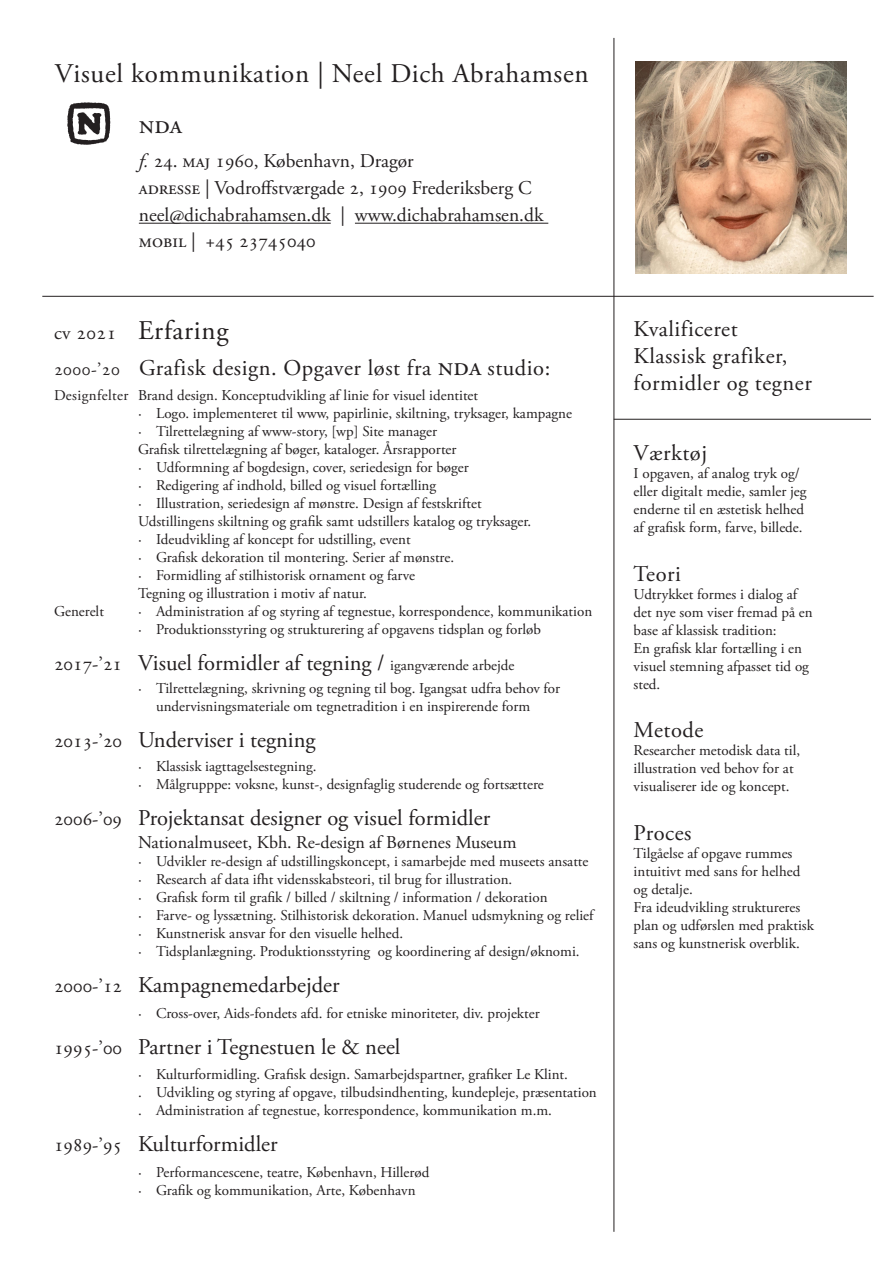
<style>
.page{position:relative;width:893px;height:1263px;background:#fff}
.page>*{position:absolute;margin:0;border:0;box-sizing:border-box;transform-origin:0 0}
.t1{font:27px "Adobe Garamond Pro";letter-spacing:.01em;color:#231f20}
.t2{font:22.5px "Adobe Garamond Pro";color:#231f20}
.t3{font:22.5px "Adobe Garamond Pro";letter-spacing:.02em;color:#231f20}
.t4{font:19.5px "Adobe Garamond Pro";color:#231f20}
.t5{font:18px "Adobe Garamond Pro";color:#231f20}
.t6{font:15px/18px "Adobe Garamond Pro";color:#231f20}
.t7{font:15px "Adobe Garamond Pro";letter-spacing:-.02em;color:#231f20}
.s1{font-style:italic}
.s2{font-size:19.5px}
.s3{font-size:18px}
.s4{font-size:27px}
.s5{font-size:15px}
</style>
<div class="page">
<hr style="left:139px;top:223px;width:192px;height:1px;background:#231f20">
<hr style="left:355px;top:223px;width:193px;height:1px;background:#231f20">
<img style="left:635px;top:62px;width:211px;height:212px">
<img style="left:67px;top:102px;width:44px;height:43px">
<hr style="left:42px;top:296px;width:832px;height:1px;background:#231f20">
<hr style="left:614px;top:38px;width:1px;height:1194px;background:#231f20">
<hr style="left:614px;top:419px;width:257px;height:1px;background:#231f20">
<p class="t1" style="left:55px;top:57px;width:535px">Visuel kommunikation | Neel Dich Abrahamsen</p>
<p class="t1" style="left:139px;top:108px;width:45px">nda</p>
<p class="t4" style="left:139px;top:149px;width:276px"><span class="s1">f</span><span class="s1">.</span> 24. maj 1960, København, Dragør</p>
<p class="t4" style="left:139px;top:176px;width:394px">adresse | Vodroffstværgade 2, 1909 Frederiksberg C</p>
<p class="t4" style="left:139px;top:203px;width:406px">neel@dichabrahamsen.dk | www.dichabrahamsen.dk</p>
<p class="t4" style="left:139px;top:229px;width:178px">mobil | +45 23745040</p>
<p class="t1" style="left:54px;top:314px;width:176px"><span class="s2">cv 2021</span> Erfaring</p>
<p class="t3" style="left:54px;top:354px;width:498px"><span class="s3">2000-’20</span> Grafisk design. Opgaver løst fra <span class="s4">nda</span> studio:</p>
<p class="t6" style="left:54px;top:387px;width:426px">Designfelter Brand design. Konceptudvikling af linie for visuel identitet</p>
<p class="t6" style="left:138px;top:405px;width:435px">· Logo. implementeret til www, papirlinie, skiltning, tryksager, kampagne</p>
<p class="t6" style="left:138px;top:423px;width:301px">· Tilrettelægning af www-story, [wp] Site manager</p>
<p class="t6" style="left:138px;top:441px;width:320px">Grafisk tilrettelægning af bøger, kataloger. Årsrapporter</p>
<p class="t6" style="left:138px;top:459px;width:332px">· Udformning af bogdesign, cover, seriedesign for bøger</p>
<p class="t6" style="left:138px;top:477px;width:300px">· Redigering af indhold, billed og visuel fortælling</p>
<p class="t6" style="left:138px;top:495px;width:345px">· Illustration, seriedesign af mønstre. Design af festskriftet</p>
<p class="t6" style="left:138px;top:513px;width:395px">Udstillingens skiltning og grafik samt udstillers katalog og tryksager.</p>
<p class="t7" style="left:138px;top:530px;width:274px">· Ideudvikling af koncept for udstilling, event</p>
<p class="t6" style="left:138px;top:549px;width:318px">· Grafisk dekoration til montering. Serier af mønstre.</p>
<p class="t6" style="left:138px;top:567px;width:279px">· Formidling af stilhistorisk ornament og farve</p>
<p class="t6" style="left:138px;top:585px;width:230px">Tegning og illustration i motiv af natur.</p>
<p class="t6" style="left:54px;top:603px;width:51px">Generelt</p>
<p class="t6" style="left:138px;top:603px;width:456px">· Administration af og styring af tegnestue, korrespondence, kommunikation</p>
<p class="t6" style="left:138px;top:621px;width:404px">· Produktionsstyring og strukturering af opgavens tidsplan og forløb</p>
<p class="t2" style="left:54px;top:649px;width:462px"><span class="s2">2017-’21</span> Visuel formidler af tegning / <span class="s5">igangværende arbejde</span></p>
<p class="t6" style="left:138px;top:680px;width:424px">· Tilrettelægning, skrivning og tegning til bog. Igangsat udfra behov for</p>
<p class="t6" style="left:156px;top:698px;width:376px">undervisningsmateriale om tegnetradition i en inspirerende form</p>
<p class="t2" style="left:54px;top:727px;width:263px"><span class="s2">2013-’20</span> Underviser i tegning</p>
<p class="t6" style="left:138px;top:758px;width:180px">· Klassisk iagttagelsestegning.</p>
<p class="t6" style="left:138px;top:776px;width:407px">· Målgrupppe: voksne, kunst-, designfaglig studerende og fortsættere</p>
<p class="t2" style="left:54px;top:804px;width:438px"><span class="s2">2006-’09</span> Projektansat designer og visuel formidler</p>
<p class="t5" style="left:138px;top:832px;width:380px">Nationalmuseet, Kbh. Re-design af Børnenes Museum</p>
<p class="t6" style="left:138px;top:853px;width:452px">· Udvikler re-design af udstillingskoncept, i samarbejde med museets ansatte</p>
<p class="t6" style="left:138px;top:871px;width:376px">· Research af data ifht vidensskabsteori, til brug for illustration.</p>
<p class="t6" style="left:138px;top:889px;width:411px">· Grafisk form til grafik / billed / skiltning / information / dekoration</p>
<p class="t6" style="left:138px;top:907px;width:459px">· Farve- og lyssætning. Stilhistorisk dekoration. Manuel udsmykning og relief</p>
<p class="t6" style="left:138px;top:925px;width:267px">· Kunstnerisk ansvar for den visuelle helhed.</p>
<p class="t6" style="left:138px;top:943px;width:443px">· Tidsplanlægning. Produktionsstyring og koordinering af design/øknomi.</p>
<p class="t2" style="left:54px;top:972px;width:287px"><span class="s2">2000-’12</span> Kampagnemedarbejder</p>
<p class="t6" style="left:138px;top:1004px;width:403px">· Cross-over, Aids-fondets afd. for etniske minoriteter, div. projekter</p>
<p class="t2" style="left:54px;top:1033px;width:348px"><span class="s2">1995-’00</span> Partner i Tegnestuen le &amp; neel</p>
<p class="t6" style="left:138px;top:1066px;width:431px">· Kulturformidling. Grafisk design. Samarbejdspartner, grafiker Le Klint.</p>
<p class="t6" style="left:138px;top:1084px;width:460px">. Udvikling og styring af opgave, tilbudsindhenting, kundepleje, præsentation</p>
<p class="t6" style="left:138px;top:1102px;width:415px">. Administration af tegnestue, korrespondence, kommunikation m.m.</p>
<p class="t2" style="left:54px;top:1131px;width:225px"><span class="s2">1989-’95</span> Kulturformidler</p>
<p class="t6" style="left:138px;top:1163px;width:293px">· Performancescene, teatre, København, Hillerød</p>
<p class="t6" style="left:138px;top:1181px;width:279px">· Grafik og kommunikation, Arte, København</p>
<p class="t2" style="left:634px;top:315px;width:105px">Kvalificeret</p>
<p class="t2" style="left:634px;top:342px;width:155px">Klassisk grafiker,</p>
<p class="t2" style="left:634px;top:369px;width:180px">formidler og tegner</p>
<p class="t2" style="left:634px;top:439px;width:75px">Værktøj</p>
<p class="t6" style="left:634px;top:465px;width:174px">I opgaven, af analog tryk og/ eller digitalt medie, samler jeg enderne til en æstetisk helhed af grafisk form, farve, billede.</p>
<p class="t2" style="left:634px;top:560px;width:49px">Teori</p>
<p class="t6" style="left:634px;top:585px;width:181px">Udtrykket formes i dialog af det nye som viser fremad på en base af klassisk tradition:</p>
<p class="t6" style="left:634px;top:639px;width:177px">En grafisk klar fortælling i en visuel stemning afpasset tid og sted.</p>
<p class="t2" style="left:634px;top:717px;width:71px">Metode</p>
<p class="t6" style="left:634px;top:742px;width:168px">Researcher metodisk data til, illustration ved behov for at visualiserer ide og koncept.</p>
<p class="t2" style="left:634px;top:819px;width:59px">Proces</p>
<p class="t6" style="left:634px;top:845px;width:160px">Tilgåelse af opgave rummes</p>
<p class="t6" style="left:634px;top:863px;width:168px">intuitivt med sans for helhed og detalje.</p>
<p class="t6" style="left:634px;top:899px;width:182px">Fra ideudvikling struktureres plan og udførslen med praktisk sans og kunstnerisk overblik.</p>
</div>
